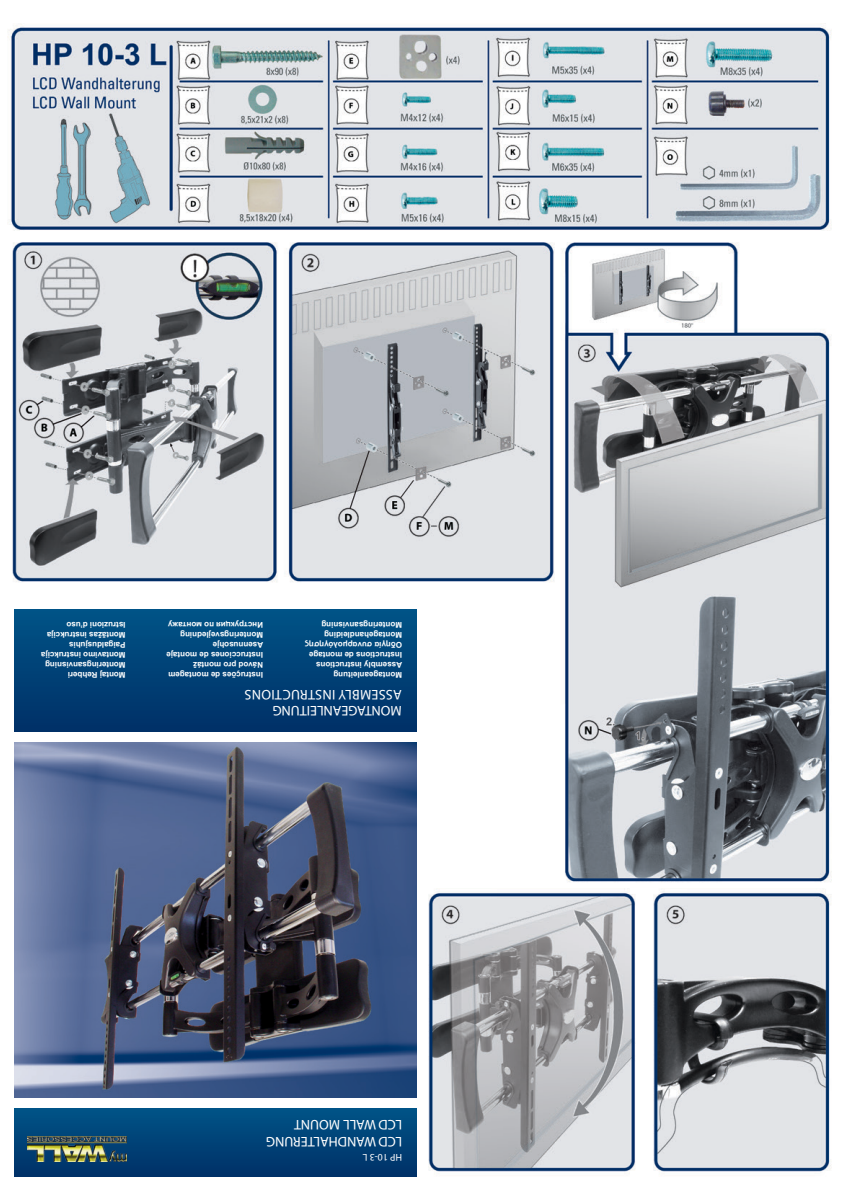
<style>
.page{position:relative;width:842px;height:1191px;background:#fff}
.page>*{position:absolute;margin:0;border:0;box-sizing:border-box;transform-origin:0 0}
.t1{font:14px/16.8px "Myriad Pro";letter-spacing:.02em;color:#fff}
.t2{font:14px/16.8px "Myriad Pro";color:#fff}
.t3{font:10px "Myriad Pro";color:#fff}
.t4{font:700 8px/10px "Arial";color:#fff}
</style>
<div class="page">
<img style="left:8px;top:24px;width:824px;height:1153px">
<img style="left:14px;top:742px;width:402px;height:355px">
<div style="left:14px;top:1108px;width:402px;height:68px;background:linear-gradient(to bottom,#005487,#003168)"></div>
<img style="left:28px;top:1136px;width:98px;height:25px">
<div style="left:14px;top:609px;width:402px;height:122px;background:linear-gradient(to bottom,#005487,#003067)"></div>
<p class="t4" style="left:126px;top:679px;width:86px;rotate:-180deg">Montaj Rehberi<br>Monteringsanvisning<br>Montavimo instrukcija<br>Paigaldusjuhis<br>Montāžas instrukcija<br>Istruzioni d’uso</p>
<p class="t4" style="left:263px;top:679px;width:98px;rotate:-180deg">Instruções de montagem<br>Návod pro montáž<br>Instrucciones de montaje<br>Asennusohje<br>Monteringsvejledning<br>Инструкция по монтажу</p>
<p class="t4" style="left:402px;top:679px;width:99px;rotate:-180deg">Montageanleitung<br>Assembly instructions<br>Instructions de montage<br>Οδηγία συναρμολόγησης<br>Montagehandleiding<br>Monteringsanvisning</p>
<h1 class="t1" style="left:402px;top:720px;width:159px;rotate:-180deg">MONTAGEANLEITUNG<br>ASSEMBLY INSTRUCTIONS</h1>
<h1 class="t2" style="left:402px;top:1150px;width:137px;rotate:-180deg">LCD WANDHALTERUNG<br>LCD WALL MOUNT</h1>
<p class="t3" style="left:402px;top:1163px;width:41px;rotate:-180deg">HP 10-3 L</p>
<p class="t3" style="left:395px;top:1164px;width:20px;rotate:-180deg">9-2L</p>
</div>
